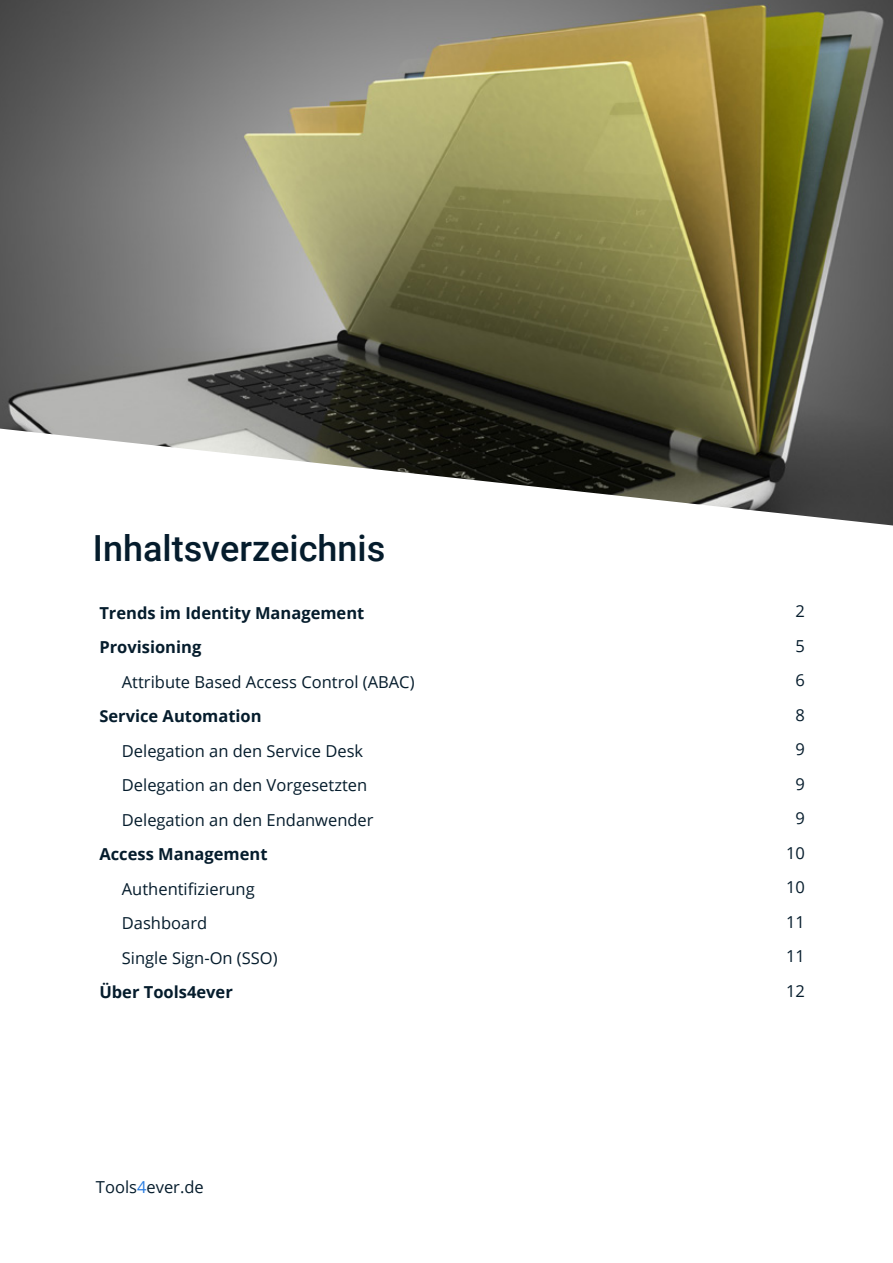
<style>
.page{position:relative;width:893px;height:1263px;background:#fff}
.page>*{position:absolute;margin:0;border:0;box-sizing:border-box;transform-origin:0 0}
.t1{font:500 36px "Roboto";color:#051c2c}
.t2{font:16.5px/34.5px "Open Sans";color:#051c2c}
.t3{font:700 16.5px/34.5px "Open Sans";color:#051c2c}
.s1{color:#2a7de1}
</style>
<div class="page">
<img style="left:0;top:0;width:893px;height:525px">
<h1 class="t1" style="left:93px;top:532px;width:294px">Inhaltsverzeichnis</h1>
<p class="t3" style="left:99px;top:597px;width:266px">Trends im Identity Management<br>Provisioning</p>
<p class="t2" style="left:122px;top:666px;width:294px">Attribute Based Access Control (ABAC)</p>
<p class="t3" style="left:99px;top:700px;width:164px">Service Automation</p>
<p class="t2" style="left:122px;top:735px;width:253px">Delegation an den Service Desk<br>Delegation an den Vorgesetzten<br>Delegation an den Endanwender</p>
<p class="t3" style="left:99px;top:838px;width:170px">Access Management</p>
<p class="t2" style="left:122px;top:871px;width:157px">Authentifizierung<br>Dashboard<br>Single Sign-On (SSO)</p>
<p class="t3" style="left:99px;top:976px;width:135px">Über Tools4ever</p>
<p class="t2" style="left:96px;top:1171px;width:109px">Tools<span class="s1">4</span>ever.de</p>
<p class="t2" style="left:786px;top:596px;width:20px;text-align:center">2<br>5<br>6<br>8<br>9<br>9<br>9<br>10<br>10<br>11<br>11<br>12</p>
</div>
